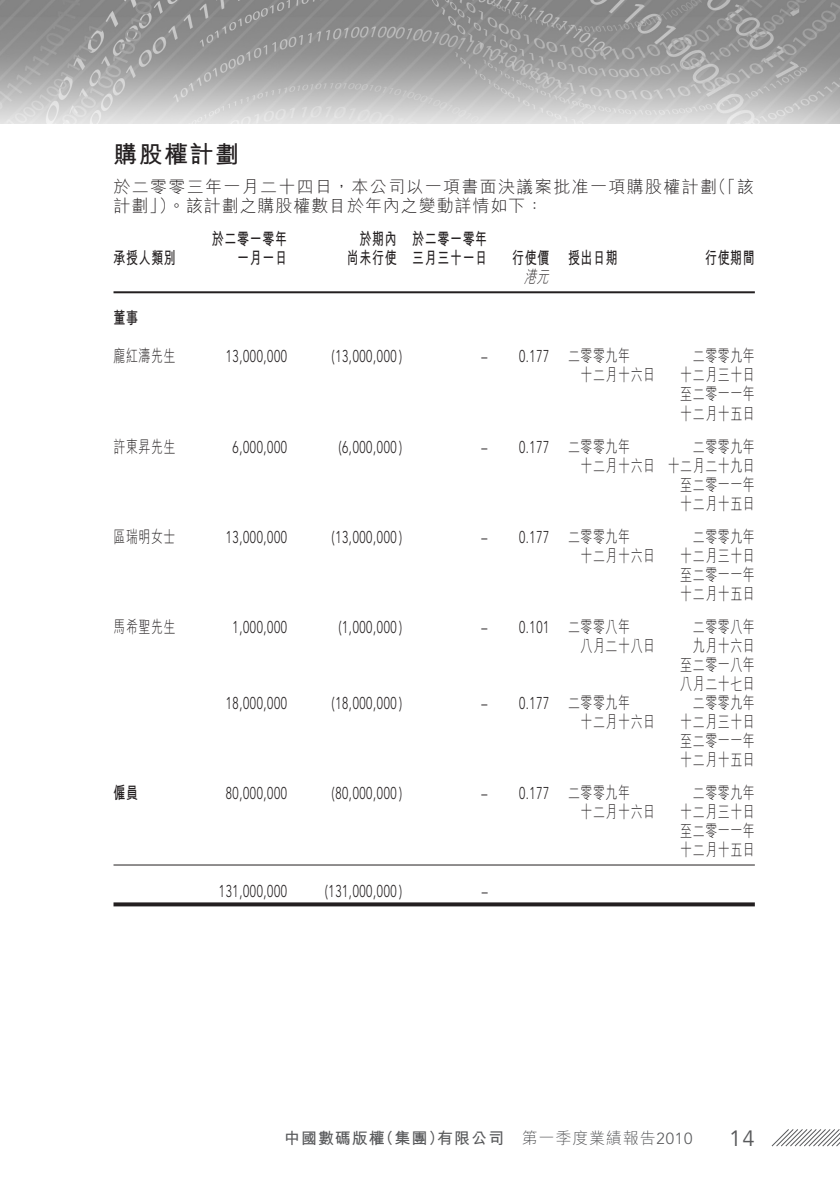
<style>
.page{position:relative;width:840px;height:1191px;background:#fff}
.page>*{position:absolute;margin:0;border:0;box-sizing:border-box;transform-origin:0 0}
.t1{font:700 24px "M Hei HK";letter-spacing:.055em;color:#231f20}
.t2{font:22px "Avenir LT Std";color:#57585a}
.t3{font:300 17px/19px "M Hei HK";letter-spacing:.05em;color:#231f20;scale:.7 1}
.t4{font:300 17px "Avenir LT Std";letter-spacing:.05em;color:#231f20;scale:.7 1}
.t5{font:300 17px/19px "M Hei HK";letter-spacing:.08em;color:#231f20}
.t6{font:700 17px "M Hei HK";letter-spacing:.06em;color:#231f20;scale:.7 1}
.t7{font:300 17px "M Hei HK";letter-spacing:.05em;color:#231f20}
.t8{font:italic 300 17px "M Hei HK";color:#231f20;scale:.7 1}
.t9{font:700 16px "M Hei HK";letter-spacing:.055em;color:#57585a}
.t10{font:300 16px "M Hei HK";letter-spacing:.05em;color:#57585a}
.s1{font-family:"Avenir LT Std"}
</style>
<div class="page">
<img style="left:0;top:0;width:839px;height:123px">
<svg style="left:771px;top:1129px;width:69px;height:18px"></svg>
<hr style="left:113px;top:291px;width:641px;height:2px;background:#231f20">
<hr style="left:113px;top:864px;width:641px;height:1px;background:#231f20">
<svg style="left:113px;top:902px;width:641px;height:4px;background:#393636"></svg>
<h1 class="t1" style="left:113px;top:137px;width:127px">購股權計劃</h1>
<p class="t7" style="left:709px;top:175px;width:46px">（「該</p>
<p class="t5" style="left:113px;top:177px;width:604px">於二零零三年一月二十四日，本公司以一項書面決議案批准一項購股權計劃計劃」）。該計劃之購股權數目於年內之變動詳情如下：</p>
<p class="t6" style="left:412px;top:227px;width:109px">於二零一零年</p>
<p class="t6" style="left:212px;top:227px;width:109px">於二零一零年</p>
<p class="t6" style="left:359px;top:227px;width:55px">於期內</p>
<p class="t6" style="left:113px;top:246px;width:91px">承授人類別</p>
<p class="t6" style="left:237px;top:246px;width:73px">一月一日</p>
<p class="t6" style="left:346px;top:246px;width:73px">尚未行使</p>
<p class="t6" style="left:412px;top:246px;width:109px">三月三十一日</p>
<p class="t6" style="left:512px;top:246px;width:55px">行使價</p>
<p class="t6" style="left:567px;top:246px;width:73px">授出日期</p>
<p class="t6" style="left:704px;top:246px;width:73px">行使期間</p>
<p class="t8" style="left:523px;top:265px;width:44px">港元</p>
<p class="t6" style="left:113px;top:306px;width:37px">董事</p>
<p class="t3" style="left:113px;top:346px;width:90px">龐紅濤先生</p>
<p class="t4" style="left:226px;top:347px;width:89px">13,000,000</p>
<p class="t4" style="left:331px;top:347px;width:102px">(13,000,000 )</p>
<p class="t4" style="left:481px;top:347px;width:10px">–</p>
<p class="t4" style="left:518px;top:347px;width:45px">0.177</p>
<p class="t3" style="left:567px;top:346px;width:90px">二零零九年</p>
<p class="t3" style="left:580px;top:365px;width:108px">十二月十六日</p>
<p class="t3" style="left:692px;top:346px;width:90px">二零零九年</p>
<p class="t3" style="left:680px;top:365px;width:108px">十二月三十日</p>
<p class="t3" style="left:113px;top:436px;width:90px">許東昇先生</p>
<p class="t4" style="left:232px;top:437px;width:79px">6,000,000</p>
<p class="t4" style="left:338px;top:437px;width:93px">(6,000,000 )</p>
<p class="t4" style="left:481px;top:437px;width:10px">–</p>
<p class="t4" style="left:518px;top:437px;width:45px">0.177</p>
<p class="t3" style="left:567px;top:436px;width:90px">二零零九年</p>
<p class="t3" style="left:580px;top:455px;width:108px">十二月十六日</p>
<p class="t3" style="left:680px;top:384px;width:108px">至二零一一年十二月十五日</p>
<p class="t3" style="left:692px;top:436px;width:90px">二零零九年</p>
<p class="t3" style="left:667px;top:455px;width:126px">十二月二十九日</p>
<p class="t3" style="left:113px;top:526px;width:90px">區瑞明女士</p>
<p class="t4" style="left:226px;top:527px;width:89px">13,000,000</p>
<p class="t4" style="left:331px;top:527px;width:102px">(13,000,000 )</p>
<p class="t4" style="left:481px;top:527px;width:10px">–</p>
<p class="t4" style="left:518px;top:527px;width:45px">0.177</p>
<p class="t3" style="left:567px;top:526px;width:90px">二零零九年</p>
<p class="t3" style="left:580px;top:545px;width:108px">十二月十六日</p>
<p class="t3" style="left:680px;top:474px;width:108px">至二零一一年十二月十五日</p>
<p class="t3" style="left:692px;top:526px;width:90px">二零零九年</p>
<p class="t3" style="left:680px;top:545px;width:108px">十二月三十日</p>
<p class="t3" style="left:113px;top:616px;width:90px">馬希聖先生</p>
<p class="t4" style="left:232px;top:617px;width:79px">1,000,000</p>
<p class="t4" style="left:338px;top:617px;width:93px">(1,000,000 )</p>
<p class="t4" style="left:481px;top:617px;width:10px">–</p>
<p class="t4" style="left:518px;top:617px;width:45px">0.101</p>
<p class="t3" style="left:567px;top:616px;width:90px">二零零八年</p>
<p class="t3" style="left:580px;top:635px;width:108px">八月二十八日</p>
<p class="t3" style="left:680px;top:564px;width:108px">至二零一一年十二月十五日</p>
<p class="t3" style="left:692px;top:616px;width:90px">二零零八年</p>
<p class="t3" style="left:692px;top:635px;width:90px">九月十六日</p>
<p class="t4" style="left:226px;top:693px;width:89px">18,000,000</p>
<p class="t4" style="left:331px;top:693px;width:102px">(18,000,000 )</p>
<p class="t4" style="left:481px;top:693px;width:10px">–</p>
<p class="t4" style="left:518px;top:693px;width:45px">0.177</p>
<p class="t3" style="left:567px;top:692px;width:90px">二零零九年</p>
<p class="t3" style="left:580px;top:711px;width:108px">十二月十六日</p>
<p class="t3" style="left:680px;top:654px;width:108px;text-align:right">至二零一八年八月二十七日二零零九年</p>
<p class="t3" style="left:680px;top:711px;width:108px">十二月三十日</p>
<p class="t6" style="left:113px;top:780px;width:37px">僱員</p>
<p class="t4" style="left:226px;top:783px;width:89px">80,000,000</p>
<p class="t4" style="left:331px;top:783px;width:102px">(80,000,000 )</p>
<p class="t4" style="left:481px;top:783px;width:10px">–</p>
<p class="t4" style="left:518px;top:783px;width:45px">0.177</p>
<p class="t3" style="left:567px;top:782px;width:90px">二零零九年</p>
<p class="t3" style="left:580px;top:801px;width:108px">十二月十六日</p>
<p class="t3" style="left:680px;top:730px;width:108px">至二零一一年十二月十五日</p>
<p class="t3" style="left:692px;top:782px;width:90px">二零零九年</p>
<p class="t3" style="left:680px;top:801px;width:108px">十二月三十日</p>
<p class="t3" style="left:680px;top:820px;width:108px">至二零一一年十二月十五日</p>
<p class="t4" style="left:219px;top:881px;width:99px">131,000,000</p>
<p class="t4" style="left:324px;top:881px;width:112px">)131,000,000 (</p>
<p class="t4" style="left:481px;top:881px;width:10px">–</p>
<p class="t9" style="left:377px;top:1127px;width:68px">（集團）</p>
<p class="t9" style="left:437px;top:1127px;width:68px">有限公司</p>
<p class="t9" style="left:284px;top:1127px;width:102px">中國數碼版權</p>
<p class="t10" style="left:521px;top:1127px;width:172px">第一季度業績報告<span class="s1">2010</span></p>
<p class="t2" style="left:728px;top:1125px;width:27px">14</p>
</div>
